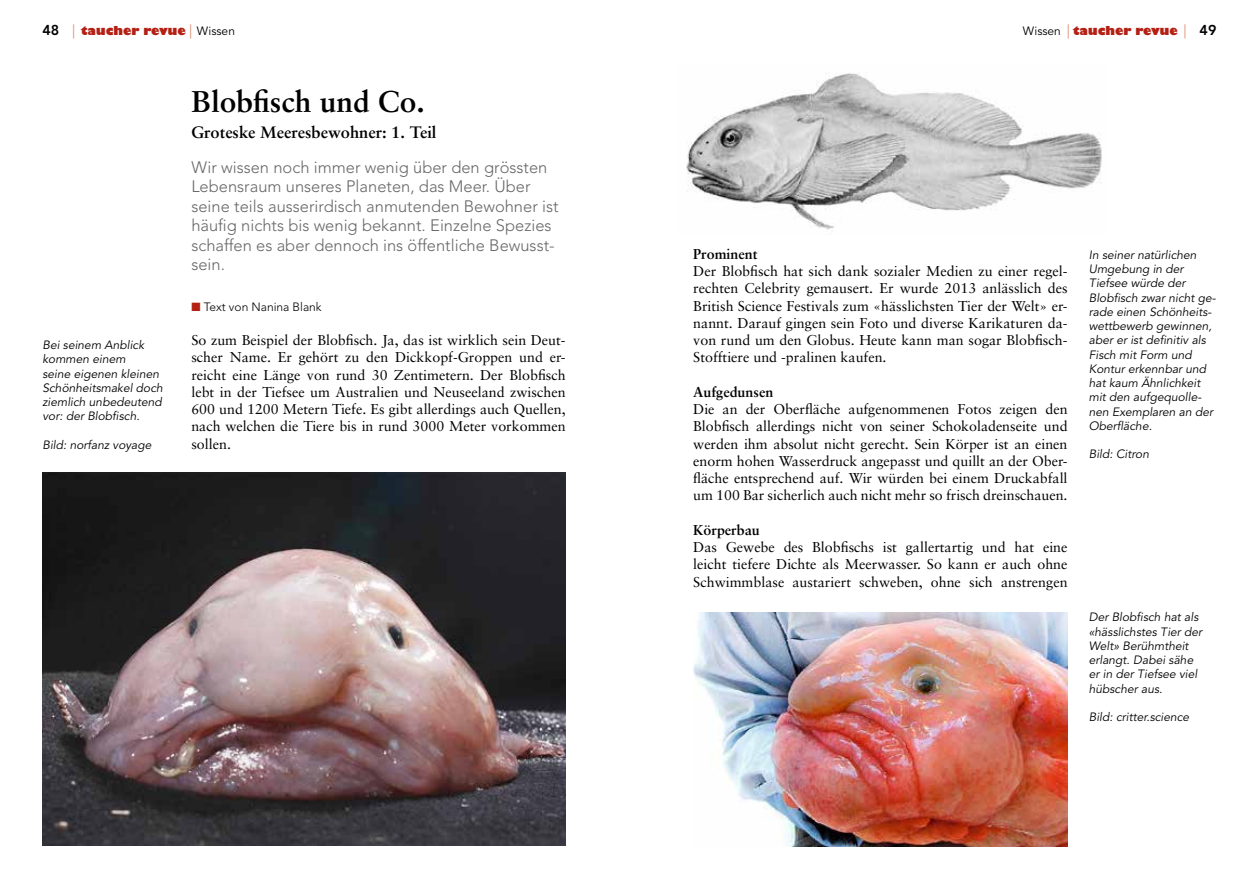
<style>
.page{position:relative;width:1259px;height:893px;background:#fff}
.page>*{position:absolute;margin:0;border:0;box-sizing:border-box;transform-origin:0 0}
.t1{font:700 30px "Sabon";color:#000}
.t2{font:300 16.5px/19.5px "Avenir";color:#676767}
.t3{font:700 16.5px "Sabon";color:#000}
.t4{font:14.25px/17.2px "Sabon";color:#000;text-align:justify}
.t5{font:700 14.25px "Sabon";color:#000}
.t6{font:italic 12px/14.2px "Avenir";color:#000}
.t7{font:800 12px "Gill Sans";color:#b42013}
.t8{font:300 12px "Avenir";color:#000}
.s1{font-family:"Avenir";font-size:14.25px;color:#000}
.s2{font-family:"Avenir";font-weight:400;font-size:14.25px;color:#dd8f75}
.s3{font-family:"Avenir";font-weight:400;color:#000}
.s4{color:#b42013}
</style>
<div class="page">
<img style="left:43px;top:473px;width:523px;height:372px">
<img style="left:686px;top:73px;width:416px;height:157px">
<img style="left:693px;top:612px;width:374px;height:234px">
<p class="t7" style="left:43px;top:23px;width:194px"><span class="s1">48</span> <span class="s2">|</span> taucher revue <span class="s2">|</span> <span class="s3">Wissen</span></p>
<p class="t6" style="left:43px;top:338px;width:122px">Bei seinem Anblick kommen einem<br>seine eigenen kleinen<br>Schönheitsmakel doch ziemlich unbedeutend vor: der Blobfisch.</p>
<p class="t6" style="left:43px;top:438px;width:110px">Bild: norfanz voyage</p>
<h1 class="t1" style="left:191px;top:83px;width:235px">Blobfisch und Co.</h1>
<p class="t3" style="left:191px;top:122px;width:247px">Groteske Meeresbewohner: 1. Teil</p>
<p class="t2" style="left:191px;top:157px;width:369px">Wir wissen noch immer wenig über den grössten Lebensraum unseres Planeten, das Meer. Über seine teils ausserirdisch anmutenden Bewohner ist häufig nichts bis wenig bekannt. Einzelne Spezies schaffen es aber dennoch ins öffentliche Bewusst&shy;sein.</p>
<p class="t8" style="left:191px;top:299px;width:132px"><span class="s4">■</span> Text von Nanina Blank</p>
<p class="t4" style="left:191px;top:331px;width:376px">So zum Beispiel der Blobfisch. Ja, das ist wirklich sein Deut&shy;scher Name. Er gehört zu den Dickkopf-Groppen und er&shy;reicht eine Länge von rund 30 Zentimetern. Der Blobfisch lebt in der Tiefsee um Australien und Neuseeland zwischen 600 und 1200 Metern Tiefe. Es gibt allerdings auch Quellen, nach welchen die Tiere bis in rund 3000 Meter vorkommen sollen.</p>
<p class="t7" style="left:1023px;top:23px;width:195px"><span class="s3">Wissen</span> <span class="s2">|</span> taucher revue <span class="s2">|</span> <span class="s1">49</span></p>
<p class="t5" style="left:693px;top:245px;width:66px">Prominent</p>
<p class="t4" style="left:693px;top:262px;width:376px">Der Blobfisch hat sich dank sozialer Medien zu einer regel&shy;rechten Celebrity gemausert. Er wurde 2013 anlässlich des British Science Festivals zum «hässlichsten Tier der Welt» er&shy;nannt. Darauf gingen sein Foto und diverse Karikaturen da&shy;von rund um den Globus. Heute kann man sogar Blobfisch-Stofftiere und -pralinen kaufen.</p>
<p class="t5" style="left:693px;top:383px;width:81px">Aufgedunsen</p>
<p class="t4" style="left:693px;top:400px;width:376px">Die an der Oberfläche aufgenommenen Fotos zeigen den Blobfisch allerdings nicht von seiner Schokoladenseite und werden ihm absolut nicht gerecht. Sein Körper ist an einen enorm hohen Wasserdruck angepasst und quillt an der Ober&shy;fläche entsprechend auf. Wir würden bei einem Druckabfall um 100 Bar sicherlich auch nicht mehr so frisch dreinschauen.</p>
<p class="t5" style="left:693px;top:521px;width:68px">Körperbau</p>
<p class="t4" style="left:693px;top:538px;width:376px">Das Gewebe des Blobfischs ist gallertartig und hat eine leicht tiefere Dichte als Meerwasser. So kann er auch ohne Schwimmblase austariert schweben, ohne sich anstrengen</p>
<p class="t6" style="left:1089px;top:248px;width:128px">In seiner natürlichen<br>Umgebung in der<br>Tiefsee würde der<br>Blobfisch zwar nicht ge&shy;rade einen Schönheits&shy;wettbewerb gewinnen, aber er ist definitiv als<br>Fisch mit Form und<br>Kontur erkennbar und hat kaum Ähnlichkeit mit den aufgequolle&shy;nen Exemplaren an der<br>Oberfläche.</p>
<p class="t6" style="left:1089px;top:447px;width:62px">Bild: Citron</p>
<p class="t6" style="left:1089px;top:611px;width:115px">Der Blobfisch hat als «hässlichstes Tier der<br>Welt» Berühmtheit erlangt. Dabei sähe er in der Tiefsee viel hübscher aus.</p>
<p class="t6" style="left:1089px;top:710px;width:102px">Bild: critter.science</p>
</div>
